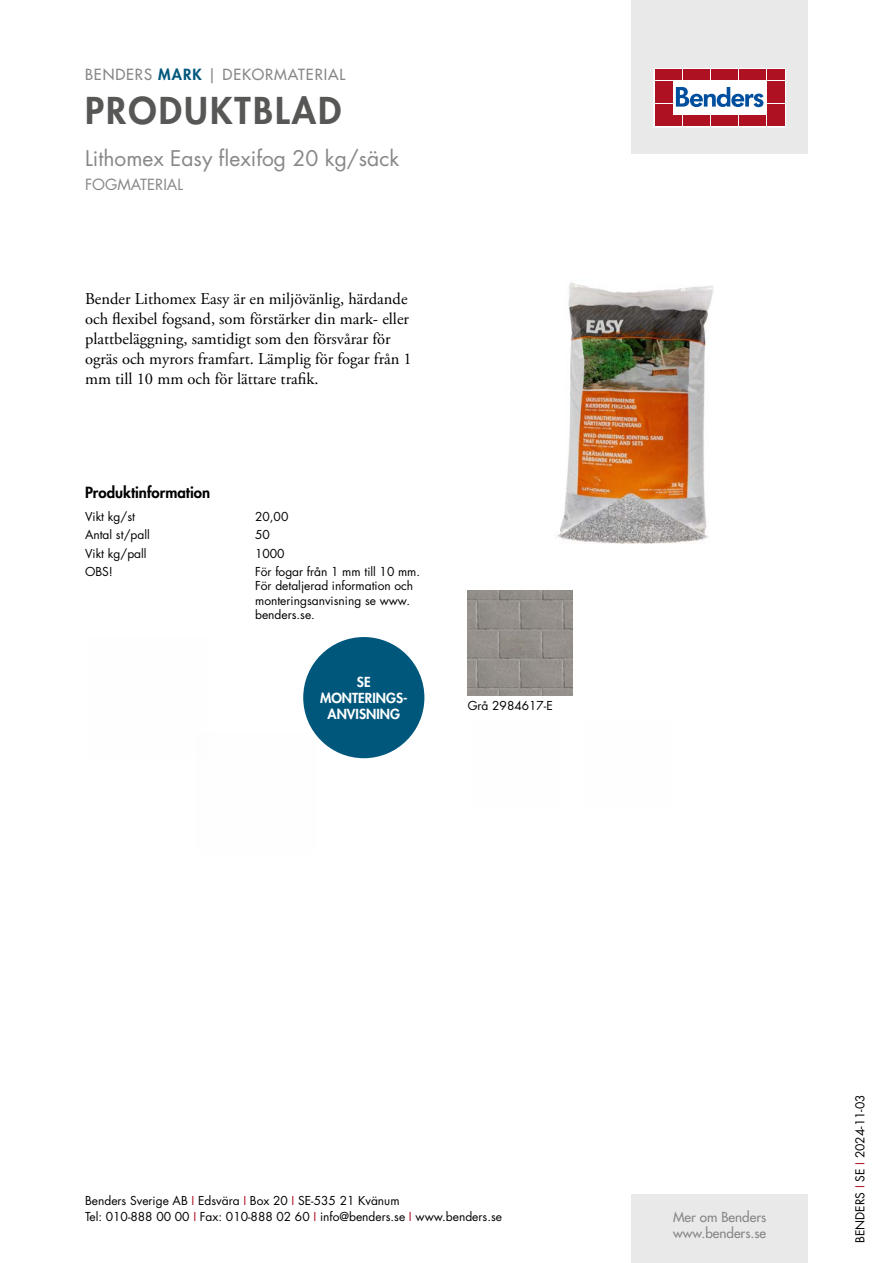
<style>
.page{position:relative;width:893px;height:1263px;background:#fff}
.page>*{position:absolute;margin:0;border:0;box-sizing:border-box;transform-origin:0 0}
.t1{font:800 36px "Futura Std";letter-spacing:.06em;color:#575756}
.t2{font:21px "Futura Std";color:#878787}
.t3{font:16.5px/19.8px "Adobe Garamond Pro";color:#000}
.t4{font:500 15px "Futura Std";letter-spacing:.06em;color:#878787}
.t5{font:800 15px "Futura Std";color:#000}
.t6{font:15px "Futura Std";color:#878787}
.t7{font:500 13.5px/16.2px "Futura Std";color:#878787}
.t8{font:800 13.5px/16.2px "Futura Std";color:#fff;text-align:center}
.t9{font:12px/14.4px "Futura Std";color:#000}
.s1{font-weight:800;color:#00577c}
.s2{color:#ae1122}
</style>
<div class="page">
<div style="left:631px;top:0;width:177px;height:153px;background:#e9e9e9"></div>
<div style="left:631px;top:1195px;width:177px;height:68px;background:#e9e9e9"></div>
<svg style="left:656px;top:70px;width:128px;height:55px;background:#ebc5ca"></svg>
<div style="left:654px;top:68px;width:132px;height:59px;border:1px solid #fff"></div>
<div style="left:655px;top:70px;width:8px;height:10px;background:#ae1122"></div>
<div style="left:664px;top:70px;width:8px;height:10px;background:#ae1122"></div>
<div style="left:655px;top:81px;width:8px;height:10px;background:#ae1122"></div>
<div style="left:664px;top:81px;width:8px;height:10px;background:#ae1122"></div>
<div style="left:655px;top:93px;width:8px;height:10px;background:#ae1122"></div>
<div style="left:664px;top:93px;width:8px;height:10px;background:#ae1122"></div>
<div style="left:655px;top:104px;width:8px;height:11px;background:#ae1122"></div>
<div style="left:664px;top:104px;width:8px;height:11px;background:#ae1122"></div>
<div style="left:655px;top:116px;width:8px;height:10px;background:#ae1122"></div>
<div style="left:664px;top:116px;width:8px;height:10px;background:#ae1122"></div>
<div style="left:674px;top:70px;width:8px;height:10px;background:#ae1122"></div>
<div style="left:683px;top:70px;width:8px;height:10px;background:#ae1122"></div>
<div style="left:692px;top:70px;width:8px;height:10px;background:#ae1122"></div>
<div style="left:702px;top:70px;width:8px;height:10px;background:#ae1122"></div>
<div style="left:711px;top:70px;width:8px;height:10px;background:#ae1122"></div>
<div style="left:720px;top:70px;width:8px;height:10px;background:#ae1122"></div>
<div style="left:730px;top:70px;width:8px;height:10px;background:#ae1122"></div>
<div style="left:739px;top:70px;width:8px;height:10px;background:#ae1122"></div>
<div style="left:748px;top:70px;width:8px;height:10px;background:#ae1122"></div>
<div style="left:758px;top:70px;width:8px;height:10px;background:#ae1122"></div>
<div style="left:674px;top:116px;width:8px;height:10px;background:#ae1122"></div>
<div style="left:683px;top:116px;width:8px;height:10px;background:#ae1122"></div>
<div style="left:692px;top:116px;width:8px;height:10px;background:#ae1122"></div>
<div style="left:702px;top:116px;width:8px;height:10px;background:#ae1122"></div>
<div style="left:711px;top:116px;width:8px;height:10px;background:#ae1122"></div>
<div style="left:720px;top:116px;width:8px;height:10px;background:#ae1122"></div>
<div style="left:730px;top:116px;width:8px;height:10px;background:#ae1122"></div>
<div style="left:739px;top:116px;width:8px;height:10px;background:#ae1122"></div>
<div style="left:748px;top:116px;width:8px;height:10px;background:#ae1122"></div>
<div style="left:758px;top:116px;width:8px;height:10px;background:#ae1122"></div>
<div style="left:767px;top:70px;width:8px;height:10px;background:#ae1122"></div>
<div style="left:776px;top:70px;width:8px;height:10px;background:#ae1122"></div>
<div style="left:767px;top:81px;width:8px;height:10px;background:#ae1122"></div>
<div style="left:776px;top:81px;width:8px;height:10px;background:#ae1122"></div>
<div style="left:767px;top:93px;width:8px;height:10px;background:#ae1122"></div>
<div style="left:776px;top:93px;width:8px;height:10px;background:#ae1122"></div>
<div style="left:767px;top:104px;width:8px;height:11px;background:#ae1122"></div>
<div style="left:776px;top:104px;width:8px;height:11px;background:#ae1122"></div>
<div style="left:767px;top:116px;width:8px;height:10px;background:#ae1122"></div>
<div style="left:776px;top:116px;width:8px;height:10px;background:#ae1122"></div>
<svg style="left:676px;top:87px;width:87px;height:20px;background:#89add2"></svg>
<div style="left:303px;top:637px;width:121px;height:121px;background:#00577c;border-radius:50%"></div>
<img style="left:556px;top:282px;width:157px;height:262px">
<img style="left:468px;top:590px;width:105px;height:105px">
<p class="t4" style="left:85px;top:65px;width:262px">BENDERS <span class="s1">MARK</span> | DEKORMATERIAL</p>
<h1 class="t1" style="left:85px;top:87px;width:258px">PRODUKTBLAD</h1>
<h2 class="t2" style="left:85px;top:144px;width:316px">Lithomex Easy flexifog 20 kg/säck</h2>
<p class="t6" style="left:85px;top:175px;width:100px">FOGMATERIAL</p>
<p class="t3" style="left:85px;top:290px;width:328px">Bender Lithomex Easy är en miljövänlig, härdande och flexibel fogsand, som förstärker din mark- eller plattbeläggning, samtidigt som den försvårar för ogräs och myrors framfart. Lämplig för fogar från 1 mm till 10 mm och för lättare trafik.</p>
<p class="t5" style="left:85px;top:483px;width:127px">Produktinformation</p>
<p class="t9" style="left:85px;top:509px;width:51px">Vikt kg/st</p>
<p class="t9" style="left:255px;top:509px;width:35px">20,00</p>
<p class="t9" style="left:85px;top:528px;width:66px">Antal st/pall</p>
<p class="t9" style="left:255px;top:528px;width:16px">50</p>
<p class="t9" style="left:85px;top:546px;width:63px">Vikt kg/pall</p>
<p class="t9" style="left:255px;top:546px;width:31px">1000</p>
<p class="t9" style="left:85px;top:565px;width:29px">OBS!</p>
<p class="t9" style="left:255px;top:565px;width:167px">För fogar från 1 mm till 10 mm.<br>För detaljerad information och monteringsanvisning se www. benders.se.</p>
<p class="t8" style="left:320px;top:674px;width:89px">SE<br>MONTERINGS-<br>ANVISNING</p>
<p class="t9" style="left:468px;top:698px;width:87px">Grå 2984617-E</p>
<p class="t9" style="left:85px;top:1192px;width:418px;line-height:16.5px">Benders Sverige AB <span class="s2">I</span> Edsvära <span class="s2">I</span> Box 20 <span class="s2">I</span> SE-535 21 Kvänum<br>Tel: 010-888 00 00 <span class="s2">I</span> Fax: 010-888 02 60 <span class="s2">I</span> info@benders.se <span class="s2">I</span> www.benders.se</p>
<p class="t7" style="left:673px;top:1209px;width:95px">Mer om Benders www.benders.se</p>
<p class="t9" style="left:853px;top:1243px;width:150px;rotate:-90deg">BENDERS <span class="s2">I</span> SE <span class="s2">I</span> 2024-11-03</p>
</div>
